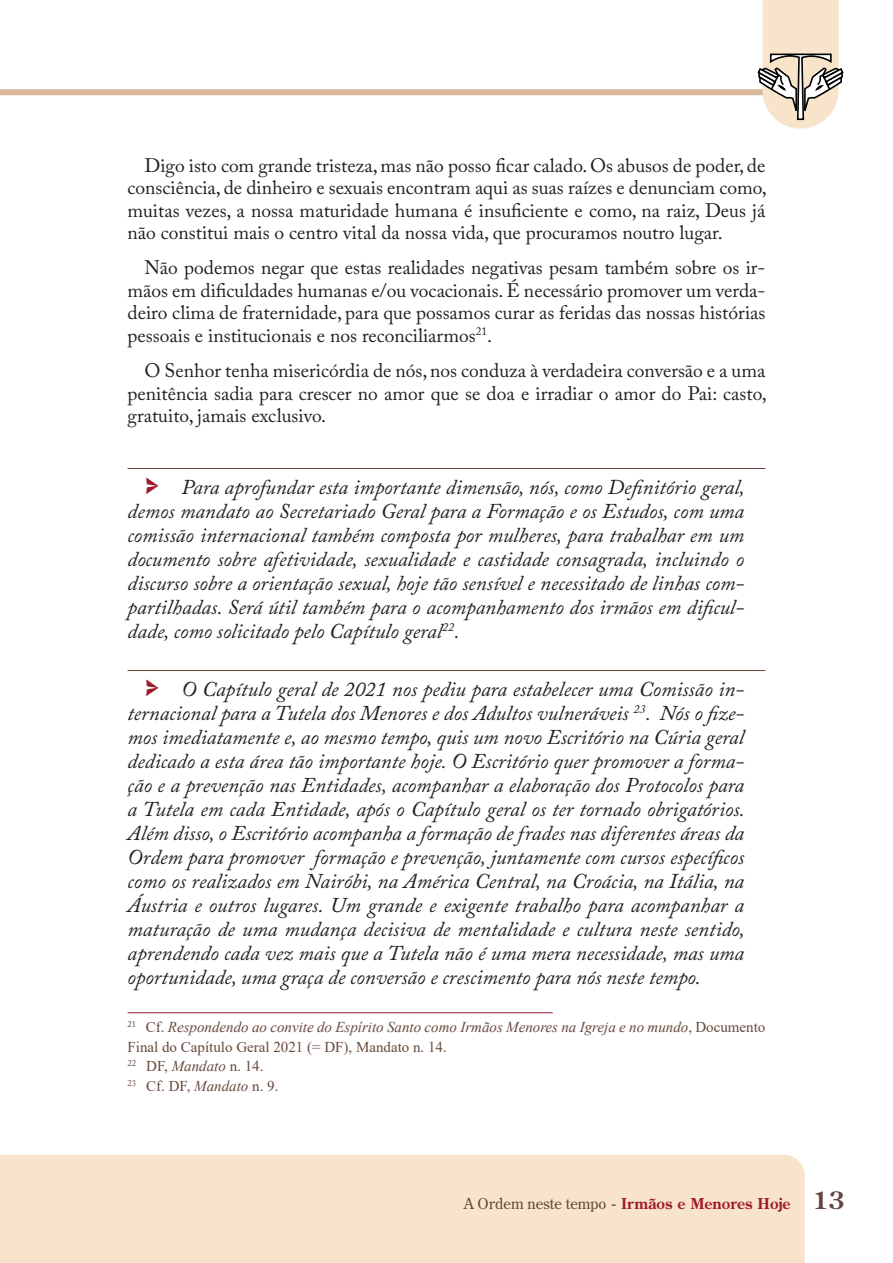
<style>
.page{position:relative;width:893px;height:1263px;background:#fff}
.page>*{position:absolute;margin:0;border:0;box-sizing:border-box;transform-origin:0 0}
.Testo_evidenziato{font:italic 21px/24px "Adobe Caslon Pro";color:#231f20;text-align:justify}
.Testo_principale{font:19.5px/22.5px "Adobe Caslon Pro";color:#231f20;text-align:justify}
.Note{font:italic 15px/19.5px "Times New Roman";color:#68493d}
.t1{font:700 15px "Century Old Style Std";color:#9f1a2f}
.Note-2{font:15px "Times New Roman";color:#68493d}
.s1{color:#9f1a2f}
.s2{font-style:normal}
.s3{font-style:italic}
.s4{font-weight:400;color:#64463c}
.s5{color:#64463c}
.s6{font-size:24.15px;color:#64463c}
</style>
<div class="page">
<div style="left:0;top:1154px;width:805px;height:109px;background:#f8e4cb"></div>
<div style="left:0;top:89px;width:802px;height:6px;background:#d9b79c"></div>
<svg style="left:757px;top:0;width:87px;height:129px"></svg>
<hr style="left:128px;top:468px;width:637px;height:1px;background:#64463c">
<hr style="left:128px;top:670px;width:637px;height:1px;background:#64463c">
<hr style="left:128px;top:1012px;width:425px;height:1px;background:#9f1a2f">
<p class="Testo_principale" style="left:128px;top:154px;width:641px;text-indent:17px">Digo isto com grande tristeza, mas não posso ficar calado. Os abusos de poder, de consciência, de dinheiro e sexuais encontram aqui as suas raízes e denunciam como, muitas vezes, a nossa maturidade humana é insuficiente e como, na raiz, Deus já não constitui mais o centro vital da nossa vida, que procuramos noutro lugar.</p>
<p class="Testo_principale" style="left:128px;top:256px;width:639px;text-indent:17px">Não podemos negar que estas realidades negativas pesam também sobre os ir&shy;mãos em dificuldades humanas e/ou vocacionais. É necessário promover um verda&shy;deiro clima de fraternidade, para que possamos curar as feridas das nossas histórias pessoais e institucionais e nos reconciliarmos<sup>21</sup>.</p>
<p class="Testo_principale" style="left:128px;top:359px;width:641px;text-indent:17px">O Senhor tenha misericórdia de nós, nos conduza à verdadeira conversão e a uma penitência sadia para crescer no amor que se doa e irradiar o amor do Pai: casto, gratuito, jamais exclusivo.</p>
<p class="Testo_evidenziato" style="left:128px;top:475px;width:619px;text-indent:17px"><span class="s1">•</span> Para aprofundar esta importante dimensão, nós, como Definitório geral, demos mandato ao Secretariado Geral para a Formação e os Estudos, com uma comissão internacional também composta por mulheres, para trabalhar em um documento sobre afetividade, sexualidade e castidade consagrada, incluindo o discurso sobre a orientação sexual, hoje tão sensível e necessitado de linhas com&shy;partilhadas. Será útil também para o acompanhamento dos irmãos em dificul&shy;dade, como solicitado pelo Capítulo geral<sup>22</sup>.</p>
<p class="Testo_evidenziato" style="left:128px;top:677px;width:619px;text-indent:17px"><span class="s1">•</span> O Capítulo geral de 2021 nos pediu para estabelecer uma Comissão in&shy;ternacional para a Tutela dos Menores e dos Adultos vulneráveis <sup>23</sup>. Nós o fize&shy;mos imediatamente e, ao mesmo tempo, quis um novo Escritório na Cúria geral dedicado a esta área tão importante hoje. O Escritório quer promover a forma&shy;ção e a prevenção nas Entidades, acompanhar a elaboração dos Protocolos para a Tutela em cada Entidade, após o Capítulo geral os ter tornado obrigatórios.<br>Além disso, o Escritório acompanha a formação de frades nas diferentes áreas da Ordem para promover formação e prevenção, juntamente com cursos específicos como os realizados em Nairóbi, na América Central, na Croácia, na Itália, na Áustria e outros lugares. Um grande e exigente trabalho para acompanhar a maturação de uma mudança decisiva de mentalidade e cultura neste sentido, aprendendo cada vez mais que a Tutela não é uma mera necessidade, mas uma oportunidade, uma graça de conversão e crescimento para nós neste tempo.</p>
<p class="Note" style="left:128px;top:1017px;width:639px"><sup>21</sup> <span class="s2">Cf.</span> Respondendo ao convite do Espírito Santo como Irmãos Menores na Igreja e no mundo<span class="s2">, Documento<br>Final do Capítulo Geral 2021 (= DF), Mandato n. 14.</span></p>
<p class="Note-2" style="left:128px;top:1056px;width:137px"><sup>22</sup> DF, <span class="s3">Mandato</span> n. 14.</p>
<p class="Note-2" style="left:128px;top:1075px;width:152px"><sup>23</sup> Cf. DF, <span class="s3">Mandato</span> n. 9.</p>
<p class="t1" style="left:464px;top:1193px;width:382px"><span class="s4">A Ordem neste tempo</span> <span class="s5">-</span> Irmãos e Menores Hoje <span class="s6">13</span></p>
</div>
